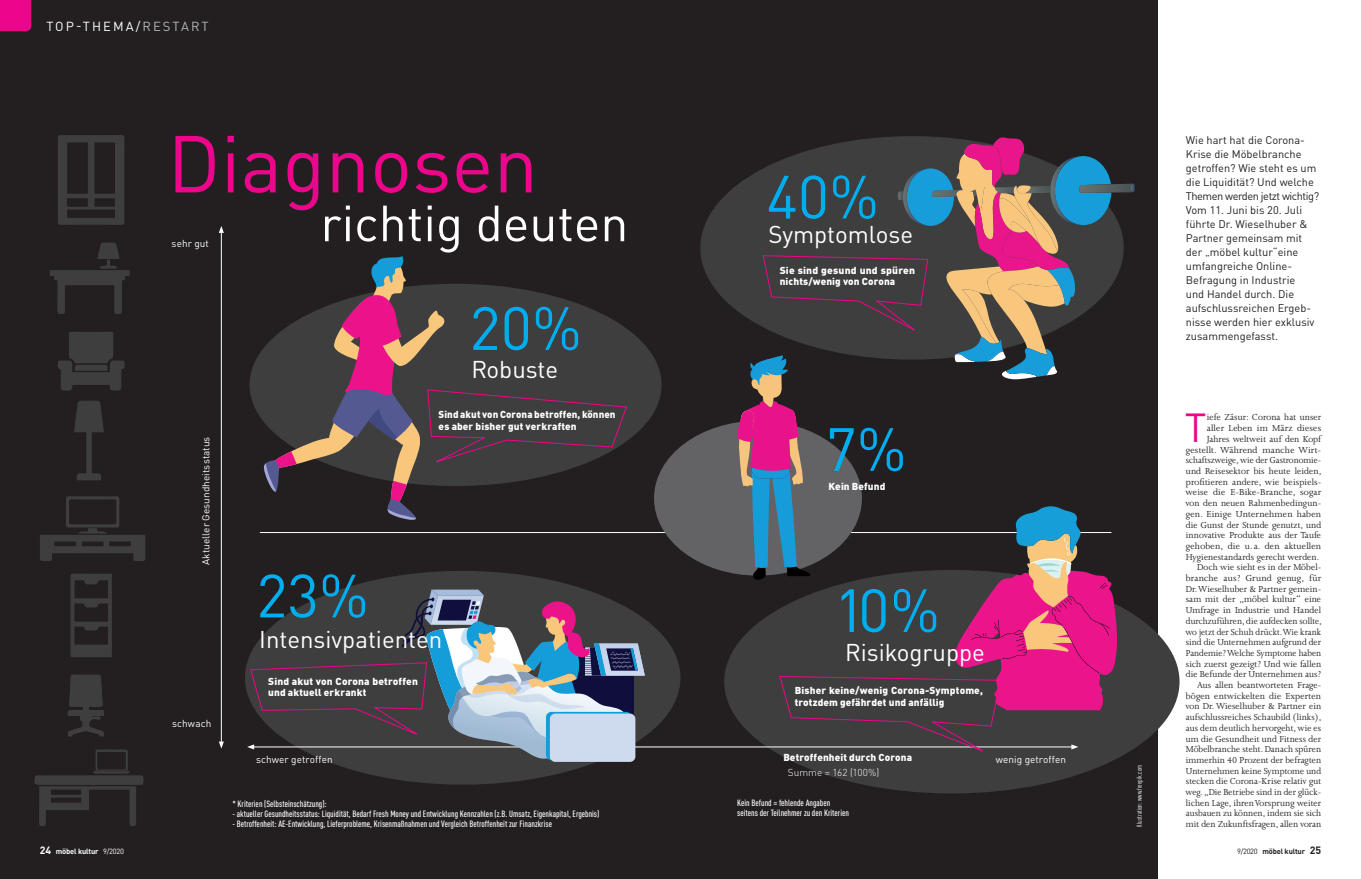
<style>
.page{position:relative;width:1361px;height:879px;background:#fff}
.page>*{position:absolute;margin:0;border:0;box-sizing:border-box;transform-origin:0 0}
.Headline_Topthema{font:79.3px "DIN Pro";color:#ed068b}
.Headline_Topthema-2{font:60px "DIN Pro";color:#00aeef}
.Headline_Topthema-3{font:50px "DIN Pro";color:#fff}
.LT_Initial_1_1{font:40.1px "DIN Pro";color:#ed068b}
.Headline_Topthema-4{font:24px "DIN Pro";color:#fff}
.Spitzmarke{font:13px "DIN Pro";letter-spacing:.16em;color:#fff}
.LT{font:11px/14px "DIN Pro";color:#231f20}
.LT-2{font:10px/10.7px "Joanna MT Pro";color:#231f20;text-align:justify}
.LT_Initial_1_1-2{font:10px/10.7px "Joanna MT Pro";color:#231f20;text-align:right}
.t1{font:900 10px/11.3px "DIN Pro";letter-spacing:.01em;color:#fff}
.t2{font:10px "DIN Pro";letter-spacing:.005em;color:#fff}
.t3{font:300 10px "DIN Pro";letter-spacing:.005em;color:#fff}
.BU{font:500 condensed 9px "DIN Pro";color:#fff}
.Pagina{font:700 7.5px "DIN Pro";letter-spacing:-.02em;color:#fff}
.t4{font:700 7.5px "DIN Pro";letter-spacing:-.02em;color:#231f20}
.Fotonachweis{font:condensed 7px "DIN Pro";color:#fff}
.s1{color:#b2b3b7}
.s2{font-size:10.5px}
.s3{font-weight:400}
</style>
<div class="page">
<div style="left:0;top:0;width:1157px;height:879px;background:#231f20"></div>
<hr style="left:260px;top:532px;width:851px;height:1px;background:#fff">
<div style="left:654px;top:421px;width:208px;height:154px;background:#636366;border-radius:50%"></div>
<div style="left:249px;top:284px;width:412px;height:202px;background:#3e3e3f;border-radius:50%"></div>
<div style="left:700px;top:136px;width:423px;height:224px;background:#3e3e3f;border-radius:50%"></div>
<div style="left:724px;top:570px;width:455px;height:223px;background:#3e3e3f;border-radius:50%"></div>
<div style="left:245px;top:571px;width:435px;height:213px;background:#3e3e3f;border-radius:50%"></div>
<svg style="left:0;top:0;width:31px;height:31px"></svg>
<hr style="left:221px;top:231px;width:1px;height:512px;background:#fff">
<svg style="left:219px;top:226px;width:5px;height:7px"></svg>
<svg style="left:219px;top:741px;width:5px;height:7px"></svg>
<hr style="left:253px;top:746px;width:820px;height:1px;background:#fff">
<svg style="left:50px;top:243px;width:79px;height:71px"></svg>
<svg style="left:58px;top:332px;width:67px;height:59px"></svg>
<svg style="left:74px;top:400px;width:30px;height:80px"></svg>
<svg style="left:70px;top:574px;width:42px;height:83px"></svg>
<svg style="left:34px;top:749px;width:109px;height:77px"></svg>
<svg style="left:68px;top:675px;width:36px;height:61px"></svg>
<svg style="left:40px;top:496px;width:105px;height:65px"></svg>
<svg style="left:58px;top:135px;width:66px;height:90px"></svg>
<div style="left:550px;top:713px;width:85px;height:49px;background:#cedbee;border-radius:5px"></div>
<svg style="left:264px;top:256px;width:364px;height:264px"></svg>
<svg style="left:247px;top:589px;width:398px;height:171px"></svg>
<svg style="left:737px;top:137px;width:398px;height:619px"></svg>
<p class="Spitzmarke" style="left:46px;top:16px;width:164px">TOP-THEMA/<span class="s1">RESTART</span></p>
<p class="Headline_Topthema" style="left:167px;top:101px;width:372px">Diagnosen</p>
<p class="Headline_Topthema-3" style="left:320px;top:184px;width:309px">richtig deuten</p>
<p class="t2" style="left:172px;top:236px;width:39px">sehr gut</p>
<p class="Headline_Topthema-2" style="left:469px;top:281px;width:114px">20%</p>
<p class="Headline_Topthema-4" style="left:471px;top:350px;width:88px">Robuste</p>
<p class="t2" style="left:198px;top:565px;width:130px;rotate:-90deg">Aktueller Gesundheitsstatus</p>
<p class="t2" style="left:172px;top:716px;width:41px">schwach</p>
<p class="t1" style="left:439px;top:407px;width:178px">Sind akut von Corona betroffen, können es aber bisher gut verkraften</p>
<p class="Headline_Topthema-2" style="left:256px;top:548px;width:114px">23%</p>
<p class="Headline_Topthema-4" style="left:259px;top:620px;width:184px">Intensivpatienten</p>
<p class="t1" style="left:268px;top:674px;width:151px">Sind akut von Corona betroffen und aktuell erkrankt</p>
<p class="Headline_Topthema-2" style="left:766px;top:150px;width:114px">40%</p>
<p class="Headline_Topthema-4" style="left:768px;top:215px;width:146px">Symptomlose</p>
<p class="t1" style="left:780px;top:263px;width:137px">Sie sind gesund und spüren nichts/wenig von Corona</p>
<p class="Headline_Topthema-2" style="left:825px;top:402px;width:83px">7%</p>
<p class="t1" style="left:828px;top:480px;width:58px">Kein Befund</p>
<p class="Headline_Topthema-2" style="left:834px;top:563px;width:107px">10 %</p>
<p class="Headline_Topthema-4" style="left:845px;top:633px;width:141px">Risikogruppe</p>
<p class="t1" style="left:795px;top:684px;width:190px">Bisher keine/wenig Corona-Symptome, trotzdem gefährdet und anfällig</p>
<p class="t1" style="left:783px;top:751px;width:130px">Betroffenheit durch Corona</p>
<p class="t2" style="left:256px;top:751px;width:78px">schwer getroffen</p>
<p class="t2" style="left:996px;top:751px;width:72px">wenig getroffen</p>
<p class="BU" style="left:737px;top:796px;width:95px">Kein Befund = fehlende Angaben</p>
<p class="BU" style="left:737px;top:806px;width:113px">seitens der Teilnehmer zu den Kriterien</p>
<p class="t3" style="left:788px;top:764px;width:93px">Summe = 162 (100%)</p>
<p class="BU" style="left:232px;top:797px;width:96px">* Kriterien (Selbsteinschätzung):</p>
<p class="BU" style="left:232px;top:807px;width:368px">- aktueller Gesundheitsstatus: Liquidität, Bedarf Fresh Money und Entwicklung Kennzahlen (z.B. Umsatz, Eigenkapital, Ergebnis)</p>
<p class="BU" style="left:232px;top:817px;width:321px">- Betroffenheit: AE-Entwicklung, Lieferprobleme, Krisenmaßnahmen und Vergleich Betroffenheit zur Finanzkrise</p>
<p class="Fotonachweis" style="left:1134px;top:827px;width:64px;rotate:-90deg">Illustration: www.freepik.com</p>
<p class="LT" style="left:1186px;top:132px;width:135px">Wie hart hat die Corona-<br>Krise die Möbelbranche getroffen? Wie steht es um die Liquidität? Und welche<br>Themen werden jetzt wichtig?<br>Vom 11. Juni bis 20. Juli führte Dr. Wieselhuber &amp;<br>Partner gemeinsam mit der „möbel kultur“eine umfangreiche Online-<br>Befragung in Industrie<br>und Handel durch. Die aufschlussreichen Ergeb&shy;nisse werden hier exklusiv zusammengefasst.</p>
<p class="LT_Initial_1_1" style="left:1185px;top:396px;width:23px">T</p>
<p class="LT_Initial_1_1-2" style="left:1186px;top:412px;width:137px">iefe Zäsur: Corona hat unser<br>aller Leben im März dieses<br>Jahres weltweit auf den Kopf gestellt. Während manche Wirt&shy;schaftszweige, wie der Gastronomie&shy;und Reisesektor bis heute leiden, profitieren andere, wie beispiels&shy;weise die E-Bike-Branche, sogar von den neuen Rahmenbedingun&shy;gen. Einige Unternehmen haben die Gunst der Stunde genutzt, und innovative Produkte aus der Taufe gehoben, die u.a. den aktuellen<br>Hygienestandards gerecht werden.</p>
<p class="LT-2" style="left:1186px;top:562px;width:137px;text-indent:11px">Doch wie sieht es in der Möbel&shy;branche aus? Grund genug, für Dr. Wieselhuber &amp; Partner gemein&shy;sam mit der „möbel kultur“ eine Umfrage in Industrie und Handel durchzuführen, die aufdecken sollte, wo jetzt der Schuh drückt. Wie krank sind die Unternehmen aufgrund der Pandemie? Welche Symptome haben sich zuerst gezeigt? Und wie fallen die Befunde der Unternehmen aus?</p>
<p class="LT-2" style="left:1186px;top:679px;width:137px;text-indent:11px">Aus allen beantworteten Frage&shy;bögen entwickelten die Experten von Dr. Wieselhuber &amp; Partner ein aufschlussreiches Schaubild (links), aus dem deutlich hervorgeht, wie es um die Gesundheit und Fitness der Möbelbranche steht. Danach spüren immerhin 40 Prozent der befragten Unternehmen keine Symptome und stecken die Corona-Krise relativ gut weg. „Die Betriebe sind in der glück&shy;lichen Lage, ihren Vorsprung weiter ausbauen zu können, indem sie sich mit den Zukunftsfragen, allen voran</p>
<p class="Pagina" style="left:40px;top:845px;width:86px"><span class="s2">24</span> möbel kultur <span class="s3">9/2020</span></p>
<p class="t4" style="left:1237px;top:845px;width:86px"><span class="s3">9/2020</span> möbel kultur <span class="s2">25</span></p>
</div>
